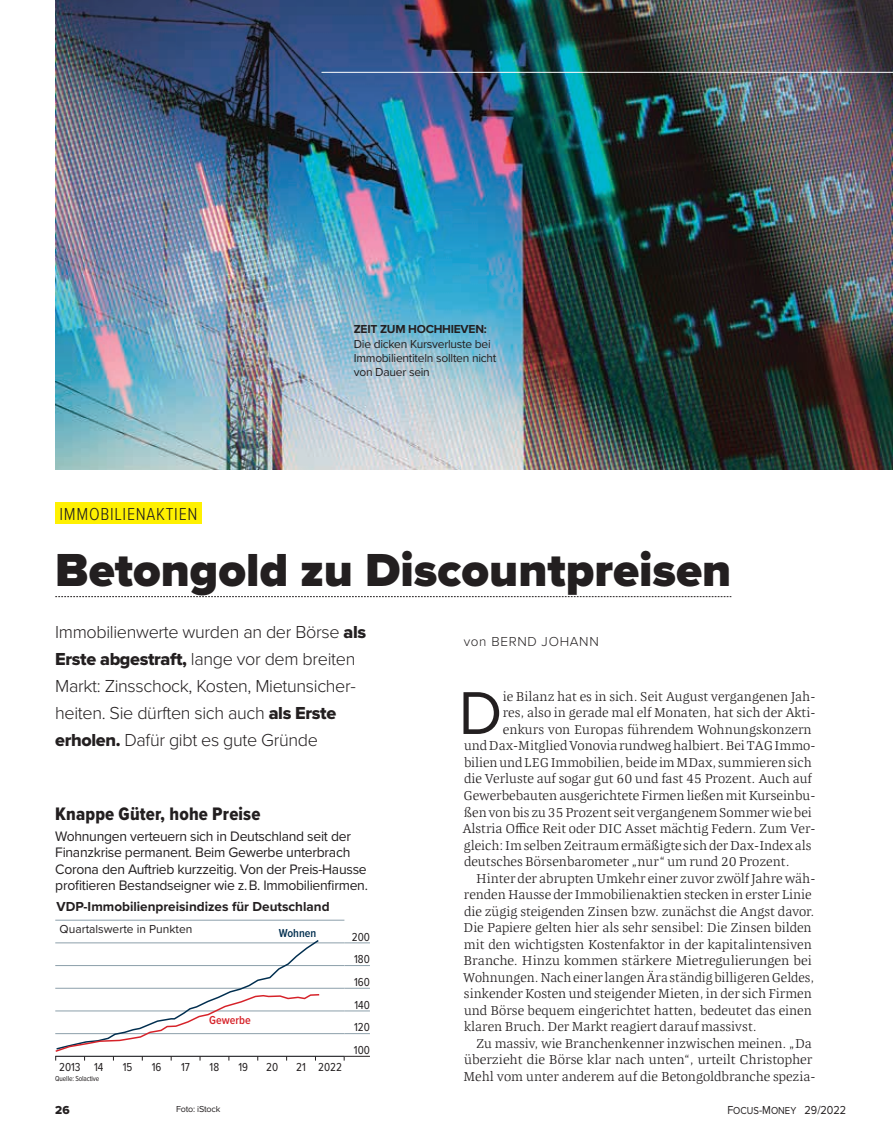
<style>
.page{position:relative;width:893px;height:1136px;background:#fff}
.page>*{position:absolute;margin:0;border:0;box-sizing:border-box;transform-origin:0 0}
.t1{font:62.55px "Proxima Nova";color:#231f20}
.t2{font:900 48px "Proxima Nova";color:#231f20}
.t3{font:18.75px "Proxima Nova Cond Extrabld";letter-spacing:.01em;color:#231f20}
.t4{font:300 18px/27px "Proxima Nova";letter-spacing:-.02em;color:#231f20}
.t5{font:300 18px "Proxima Nova Cond";letter-spacing:.04em;color:#231f20}
.t6{font:14.25px/16.5px "Proxima Nova";letter-spacing:-.02em;color:#231f20}
.t7{font:700 13.5px "Proxima Nova";color:#231f20}
.t8{font:300 13.5px "Proxima Nova";letter-spacing:.05em;color:#231f20}
.t9{font:300 13.2px "Quador";color:#231f20}
.t10{font:12px/14.2px "Proxima Nova";letter-spacing:-.02em;color:#231f20}
.t11{font:12px "Proxima Nova Cond";color:#231f20}
.t12{font:12px "Proxima Nova";color:#231f20}
.t13{font:12px "Proxima Nova";letter-spacing:-.02em;color:#231f20;scale:.9 1}
.t14{font:700 12px "Proxima Nova";letter-spacing:-.02em;color:#231f20}
.t15{font:600 12px "Proxima Nova Cond";color:#d62229}
.t16{font:600 12px "Proxima Nova Cond";color:#002e4f}
.t17{font:12px "Proxima Nova Extrabld";color:#231f20}
.t18{font:9px "Proxima Nova";letter-spacing:-.02em;color:#231f20}
.t19{font:7.5px "Proxima Nova Cond";letter-spacing:-.02em;color:#231f20}
.s1{font-family:"Proxima Nova Extrabld";font-weight:400}
.s2{font-size:10.5px}
</style>
<div class="page">
<img style="left:55px;top:0;width:838px;height:469px">
<hr style="left:321px;top:72px;width:572px;height:1px;background:#fff">
<svg style="left:55px;top:596px;width:676px;height:1px"></svg>
<div style="left:55px;top:502px;width:147px;height:22px;background:#fff101"></div>
<hr style="left:55px;top:1033px;width:289px;height:1px;background:#8c9faa">
<hr style="left:55px;top:1010px;width:289px;height:1px;background:#8c9faa">
<hr style="left:55px;top:987px;width:289px;height:1px;background:#8c9faa">
<hr style="left:55px;top:965px;width:289px;height:1px;background:#8c9faa">
<hr style="left:55px;top:942px;width:289px;height:1px;background:#8c9faa">
<hr style="left:55px;top:919px;width:289px;height:1px;background:#8c9faa">
<svg style="left:344px;top:1055px;width:26px;height:5px"></svg>
<hr style="left:55px;top:1055px;width:289px;height:1px;background:#231f20">
<svg style="left:344px;top:1033px;width:26px;height:1px"></svg>
<svg style="left:344px;top:1010px;width:26px;height:1px"></svg>
<svg style="left:344px;top:987px;width:26px;height:1px"></svg>
<svg style="left:344px;top:965px;width:26px;height:1px"></svg>
<svg style="left:344px;top:942px;width:26px;height:1px"></svg>
<svg style="left:55px;top:940px;width:266px;height:120px"></svg>
<h3 class="t5" style="left:60px;top:500px;width:139px">IMMOBILIENAKTIEN</h3>
<p class="t14" style="left:354px;top:320px;width:135px">ZEIT ZUM HOCHHIEVEN:</p>
<p class="t10" style="left:354px;top:336px;width:144px">Die dicken Kursverluste bei<br>Immobilientiteln sollten nicht von Dauer sein</p>
<h2 class="t2" style="left:55px;top:534px;width:678px">Betongold zu Discountpreisen</h2>
<h3 class="t4" style="left:55px;top:617px;width:312px">Immobilienwerte wurden an der Börse <span class="s1">als Erste abgestraft,</span> lange vor dem breiten Markt: Zinsschock, Kosten, Mietunsicher&shy;heiten. Sie dürften sich auch <span class="s1">als Erste erholen.</span> Dafür gibt es gute Gründe</h3>
<h3 class="t3" style="left:55px;top:799px;width:207px">Knappe Güter, hohe Preise</h3>
<p class="t6" style="left:55px;top:826px;width:314px">Wohnungen verteuern sich in Deutschland seit der Finanzkrise permanent. Beim Gewerbe unterbrach Corona den Auftrieb kurzzeitig. Von der Preis-Hausse profitieren Bestandseigner wie z. B. Immobilienfirmen.</p>
<p class="t7" style="left:57px;top:896px;width:274px">VDP-Immobilienpreisindizes für Deutschland</p>
<p class="t12" style="left:60px;top:919px;width:134px">Quartalswerte in Punkten</p>
<p class="t16" style="left:279px;top:924px;width:39px">Wohnen</p>
<p class="t15" style="left:209px;top:1011px;width:43px">Gewerbe</p>
<p class="t11" style="left:59px;top:1057px;width:46px">2013 14</p>
<p class="t11" style="left:123px;top:1057px;width:11px">15</p>
<p class="t11" style="left:152px;top:1057px;width:11px">16</p>
<p class="t11" style="left:181px;top:1057px;width:10px">17</p>
<p class="t11" style="left:210px;top:1057px;width:11px">18</p>
<p class="t11" style="left:238px;top:1057px;width:11px">19</p>
<p class="t11" style="left:266px;top:1057px;width:14px">20</p>
<p class="t11" style="left:296px;top:1057px;width:47px">21 2022</p>
<p class="t19" style="left:55px;top:1072px;width:46px">Quelle: Solactive</p>
<p class="t11" style="left:352px;top:927px;width:20px">200</p>
<p class="t11" style="left:354px;top:950px;width:17px">180</p>
<p class="t11" style="left:354px;top:972px;width:17px">160</p>
<p class="t11" style="left:354px;top:995px;width:17px">140</p>
<p class="t11" style="left:354px;top:1018px;width:17px">120</p>
<p class="t11" style="left:354px;top:1040px;width:18px">100</p>
<p class="t8" style="left:464px;top:631px;width:137px">von BERND JOHANN</p>
<h1 class="t1" style="left:459px;top:666px;width:45px">D</h1>
<p class="t9" style="left:503px;top:687px;width:314px">ie Bilanz hat es in sich. Seit August vergangenen Jah-</p>
<p class="t9" style="left:503px;top:703px;width:314px">res, also in gerade mal elf Monaten, hat sich der Akti-</p>
<p class="t9" style="left:503px;top:720px;width:310px">enkurs von Europas führendem Wohnungskonzern</p>
<p class="t9" style="left:464px;top:736px;width:353px">und Dax-Mitglied Vonovia rundweg halbiert. Bei TAG Immo-</p>
<p class="t9" style="left:464px;top:753px;width:349px">bilien und LEG Immobilien, beide im MDax, summieren sich</p>
<p class="t9" style="left:464px;top:769px;width:349px">die Verluste auf sogar gut 60 und fast 45 Prozent. Auch auf</p>
<p class="t9" style="left:464px;top:786px;width:353px">Gewerbebauten ausgerichtete Firmen ließen mit Kurseinbu-</p>
<p class="t9" style="left:464px;top:802px;width:349px">ßen von bis zu 35 Prozent seit vergangenem Sommer wie bei</p>
<p class="t9" style="left:462px;top:819px;width:355px">Alstria Office Reit oder DIC Asset mächtig Federn. Zum Ver-</p>
<p class="t9" style="left:464px;top:835px;width:349px">gleich: Im selben Zeitraum ermäßigte sich der Dax-Index als</p>
<p class="t9" style="left:464px;top:852px;width:327px">deutsches Börsenbarometer „nur“ um rund 20 Prozent.</p>
<p class="t9" style="left:476px;top:868px;width:341px">Hinter der abrupten Umkehr einer zuvor zwölf Jahre wäh-</p>
<p class="t9" style="left:464px;top:885px;width:349px">renden Hausse der Immobilienaktien stecken in erster Linie</p>
<p class="t9" style="left:464px;top:901px;width:352px">die zügig steigenden Zinsen bzw. zunächst die Angst davor.</p>
<p class="t9" style="left:463px;top:918px;width:350px">Die Papiere gelten hier als sehr sensibel: Die Zinsen bilden</p>
<p class="t9" style="left:464px;top:934px;width:349px">mit den wichtigsten Kostenfaktor in der kapitalintensiven</p>
<p class="t9" style="left:463px;top:951px;width:350px">Branche. Hinzu kommen stärkere Mietregulierungen bei</p>
<p class="t9" style="left:463px;top:967px;width:353px">Wohnungen. Nach einer langen Ära ständig billigeren Geldes,</p>
<p class="t9" style="left:464px;top:984px;width:349px">sinkender Kosten und steigender Mieten, in der sich Firmen</p>
<p class="t9" style="left:464px;top:1000px;width:349px">und Börse bequem eingerichtet hatten, bedeutet das einen</p>
<p class="t9" style="left:464px;top:1017px;width:294px">klaren Bruch. Der Markt reagiert darauf massivst.</p>
<p class="t9" style="left:476px;top:1033px;width:337px">Zu massiv, wie Branchenkenner inzwischen meinen. „Da</p>
<p class="t9" style="left:464px;top:1050px;width:350px">überzieht die Börse klar nach unten“, urteilt Christopher</p>
<p class="t9" style="left:464px;top:1066px;width:353px">Mehl vom unter anderem auf die Betongoldbranche spezia-</p>
<p class="t17" style="left:55px;top:1100px;width:16px">26</p>
<p class="t18" style="left:176px;top:1101px;width:46px">Foto: iStock</p>
<p class="t13" style="left:727px;top:1100px;width:134px">F<span class="s2">OCUS</span>-M<span class="s2">ONEY</span> 29/2022</p>
</div>
